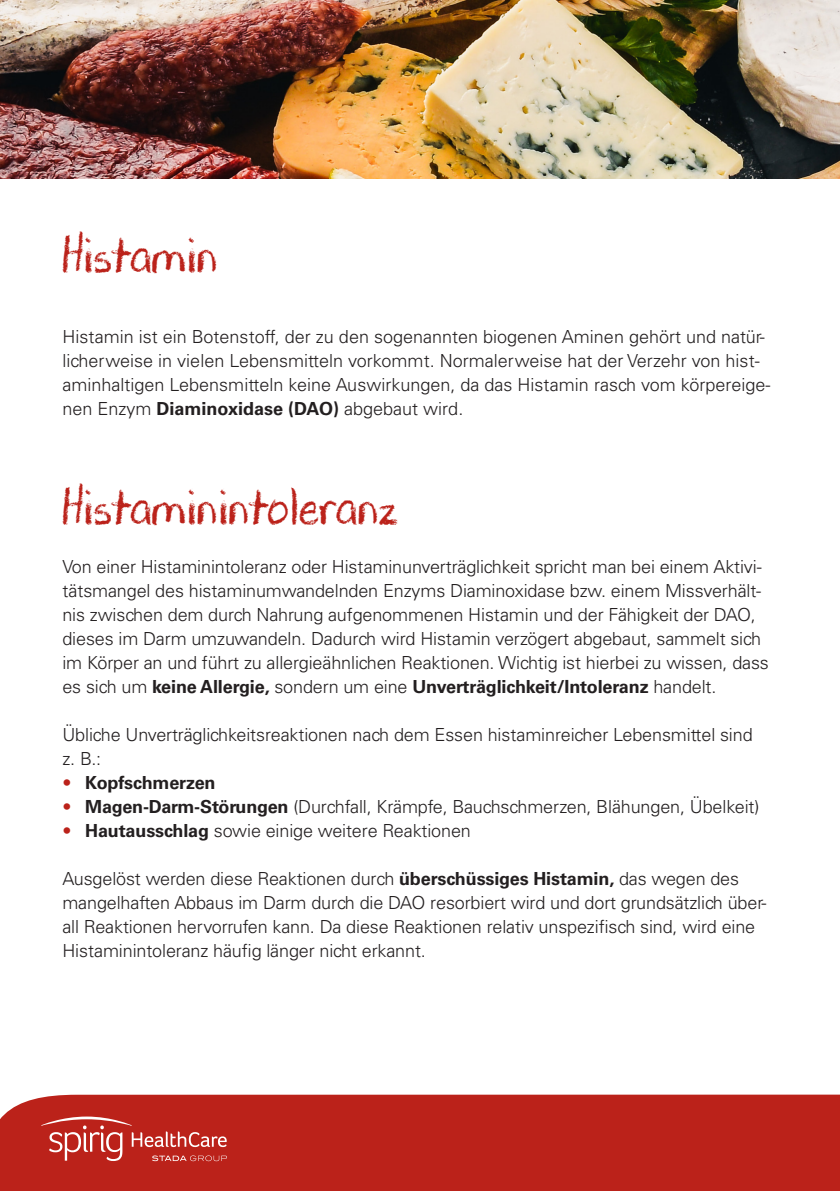
<style>
.page{position:relative;width:840px;height:1191px;background:#fff}
.page>*{position:absolute;margin:0;border:0;box-sizing:border-box;transform-origin:0 0}
.t1{font:53.6px "DJB Chalk It Up";color:#bb221a;scale:.82 1}
.t2{font:300 18px/24px "Univers LT Std";letter-spacing:-.01em;color:#231f20}
.t3{font:700 18px "Univers LT Std";letter-spacing:-.01em;color:#231f20}
.s1{font-weight:700}
.s2{font-weight:300;color:#bb221a}
.s3{color:#bb221a}
</style>
<div class="page">
<img style="left:0;top:0;width:839px;height:179px">
<div style="left:0;top:1094px;width:839px;height:97px;background:#bb221a"></div>
<svg style="left:41px;top:1116px;width:186px;height:45px;background:#c5443d"></svg>
<h1 class="t1" style="left:62px;top:217px;width:198px">Histamin</h1>
<p class="t2" style="left:62px;top:324px;width:709px">Histamin ist ein Botenstoff, der zu den sogenannten biogenen Aminen gehört und natür&shy;licherweise in vielen Lebensmitteln vorkommt. Normalerweise hat der Verzehr von hist&shy;aminhaltigen Lebensmitteln keine Auswirkungen, da das Histamin rasch vom körpereige&shy;nen Enzym <span class="s1">Diaminoxidase (DAO)</span> abgebaut wird.</p>
<h1 class="t1" style="left:62px;top:469px;width:418px">Histaminintoleranz</h1>
<p class="t2" style="left:62px;top:554px;width:707px">Von einer Histaminintoleranz oder Histaminunverträglichkeit spricht man bei einem Aktivi&shy;tätsmangel des histaminumwandelnden Enzyms Diaminoxidase bzw. einem Missverhält&shy;nis zwischen dem durch Nahrung aufgenommenen Histamin und der Fähigkeit der DAO, dieses im Darm umzuwandeln. Dadurch wird Histamin verzögert abgebaut, sammelt sich im Körper an und führt zu allergieähnlichen Reaktionen. Wichtig ist hierbei zu wissen, dass es sich um <span class="s1">keine Allergie,</span> sondern um eine <span class="s1">Unverträglichkeit/Intoleranz</span> handelt.</p>
<p class="t2" style="left:62px;top:722px;width:691px">Übliche Unverträglichkeitsreaktionen nach dem Essen histaminreicher Lebensmittel sind z. B.:</p>
<p class="t3" style="left:62px;top:772px;width:154px"><span class="s2">•</span> Kopfschmerzen</p>
<p class="t2" style="left:62px;top:794px;width:698px"><span class="s3">•</span> <span class="s1">Magen-Darm-Störungen</span> (Durchfall, Krämpfe, Bauchschmerzen, Blähungen, Übelkeit)</p>
<p class="t2" style="left:62px;top:818px;width:410px"><span class="s3">•</span> <span class="s1">Hautausschlag</span> sowie einige weitere Reaktionen</p>
<p class="t2" style="left:62px;top:866px;width:705px">Ausgelöst werden diese Reaktionen durch <span class="s1">überschüssiges Histamin,</span> das wegen des mangelhaften Abbaus im Darm durch die DAO resorbiert wird und dort grundsätzlich über&shy;all Reaktionen hervorrufen kann. Da diese Reaktionen relativ unspezifisch sind, wird eine Histaminintoleranz häufig länger nicht erkannt.</p>
</div>
